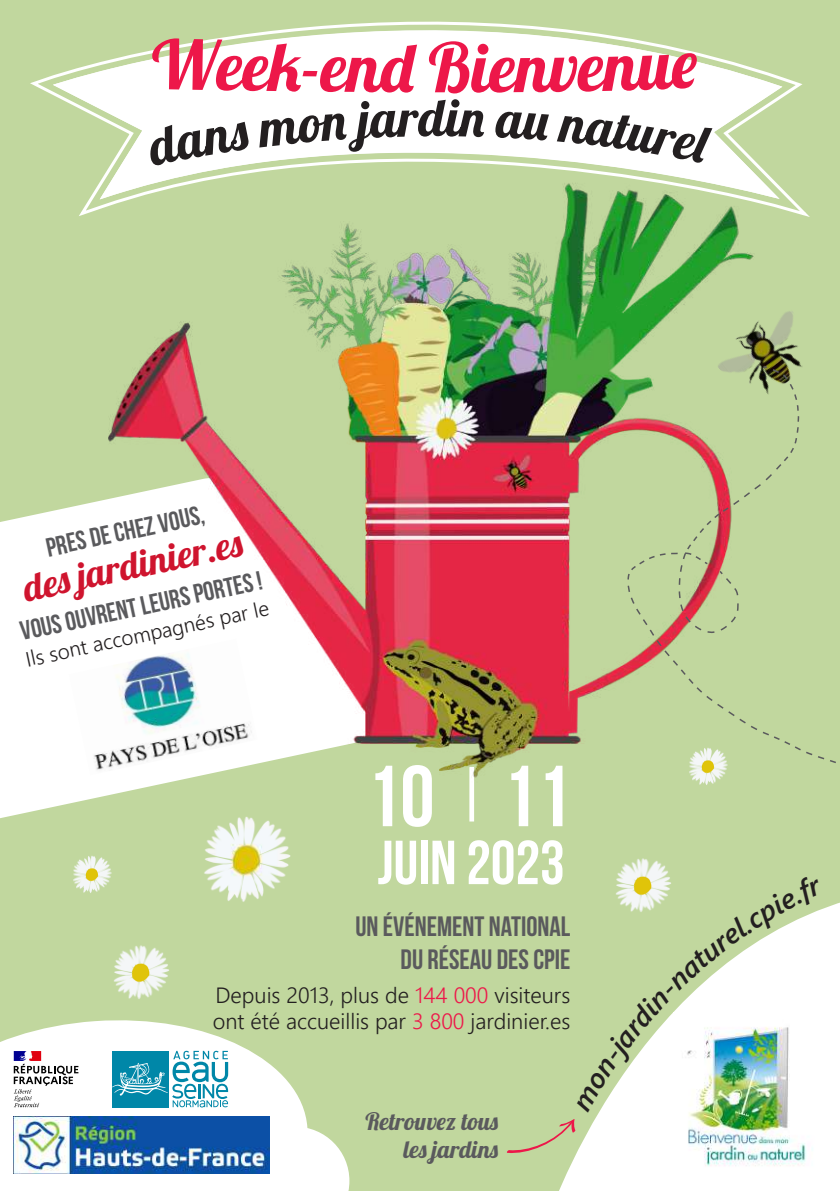
<style>
.page{position:relative;width:840px;height:1191px;background:#fff}
.page>*{position:absolute;margin:0;border:0;box-sizing:border-box;transform-origin:0 0}
.t1{font:86.4px "Bebas Neue";color:#fff}
.t2{font:62px "Bebas Neue";color:#fff}
.t3{font:38px "Lobster 1.4";color:#cf142e}
.t4{font:28px/33.6px "Bebas Neue";color:#5a5a5d;text-align:right}
.t5{font:26.6px "Bebas Neue";color:#5a5a5d}
.t6{font:24px/28.8px "Lobster 1.4";color:#5a5a5d;text-align:right}
.t7{font:22px/26.4px "Webly Sleek UI Semilight";color:#231f20}
.t8{font:20.8px "Webly Sleek UI Semilight";color:#231f20}
.s1{color:#ed1749}
</style>
<div class="page">
<div style="left:0;top:0;width:839px;height:1191px;background:#c1d79e"></div>
<svg style="left:0;top:503px;width:128px;height:316px;background:#f8faf4"></svg>
<div style="left:469px;top:767px;width:5px;height:54px;background:#fff"></div>
<svg style="left:559px;top:903px;width:280px;height:288px;fill:#fff"></svg>
<img style="left:673px;top:1112px;width:145px;height:61px">
<svg style="left:506px;top:1118px;width:69px;height:36px"></svg>
<img style="left:617px;top:858px;width:51px;height:18px">
<img style="left:86px;top:220px;width:714px;height:571px">
<svg style="left:626px;top:551px;width:210px;height:224px"></svg>
<svg style="left:677px;top:366px;width:121px;height:267px"></svg>
<svg style="left:0;top:1020px;width:308px;height:171px;fill:#fff"></svg>
<svg style="left:241px;top:1126px;width:108px;height:65px;background:#f4f8f3"></svg>
<img style="left:14px;top:1116px;width:255px;height:57px">
<svg style="left:14px;top:1051px;width:64px;height:56px;background:#d2ccd0"></svg>
<svg style="left:112px;top:1050px;width:116px;height:57px;background:#66b7ca"></svg>
<svg style="left:30px;top:75px;width:780px;height:145px"></svg>
<svg style="left:53px;top:21px;width:740px;height:186px"></svg>
<svg style="left:149px;top:99px;width:563px;height:67px;background:#c8c9c5"></svg>
<svg style="left:152px;top:38px;width:544px;height:55px;background:#f4a5b5"></svg>
<img style="left:204px;top:816px;width:87px;height:86px">
<img style="left:73px;top:856px;width:39px;height:37px">
<img style="left:114px;top:945px;width:55px;height:54px">
<img style="left:69px;top:639px;width:188px;height:136px">
<svg style="left:575px;top:876px;width:248px;height:236px"></svg>
<p class="t5" style="left:44px;top:533px;width:162px;rotate:-12deg">PRES DE CHEZ VOUS,</p>
<h3 class="t3" style="left:19px;top:564px;width:224px;rotate:-12deg">des jardinier.es</h3>
<p class="t8" style="left:23px;top:644px;width:249px;rotate:-12deg">Ils sont accompagnés par le</p>
<p class="t5" style="left:18px;top:617px;width:248px;rotate:-12deg">VOUS OUVRENT LEURS PORTES !</p>
<h1 class="t1" style="left:366px;top:749px;width:206px">10 11</h1>
<h2 class="t2" style="left:377px;top:828px;width:188px">JUIN 2023</h2>
<p class="t4" style="left:355px;top:908px;width:216px">UN ÉVÉNEMENT NATIONAL<br>DU RÉSEAU DES CPIE</p>
<p class="t7" style="left:213px;top:980px;width:359px">Depuis 2013, plus de <span class="s1">144 000</span> visiteurs ont été accueillis par <span class="s1">3 800</span> jardinier.es</p>
<p class="t6" style="left:365px;top:1106px;width:134px">Retrouvez tous les jardins</p>
</div>
